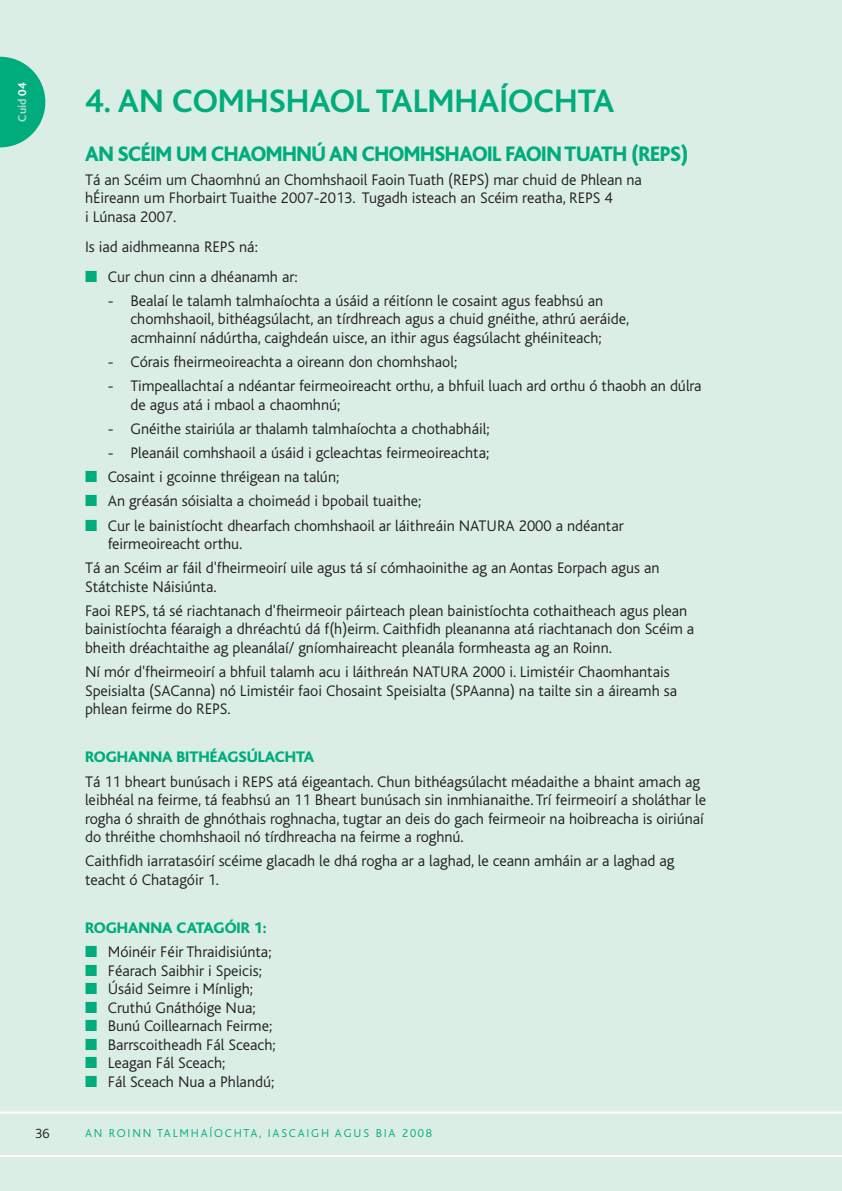
<style>
.page{position:relative;width:842px;height:1191px;background:#dbeee6}
.page>*{position:absolute;margin:0;border:0;box-sizing:border-box;transform-origin:0 0}
.t1{font:700 34px "Bliss";color:#00ac7c}
.t2{font:800 22px "Bliss";letter-spacing:-.02em;color:#00ac7c;scale:.95 1}
.t3{font:300 16px/18.4px "Bliss";color:#231f20}
.t4{font:800 16px "Bliss";color:#00ac7c}
.t5{font:300 14px "Bliss";color:#231f20}
.t6{font:300 12px "Bliss";letter-spacing:.15em;color:#00ac7c}
.t7{font:700 12px "Bliss";color:#afdccb}
.s1{color:#fff}
.s2{color:#00ac7c}
</style>
<div class="page">
<svg style="left:0;top:57px;width:45px;height:90px"></svg>
<svg style="left:0;top:1111px;width:842px;height:46px"></svg>
<p class="t7" style="left:18px;top:122px;width:41px;rotate:-90deg">Cuid <span class="s1">04</span></p>
<p class="t5" style="left:35px;top:1128px;width:16px">36</p>
<h1 class="t1" style="left:85px;top:90px;width:531px">4. AN COMHSHAOL TALMHAÍOCHTA</h1>
<h2 class="t2" style="left:85px;top:146px;width:637px">AN SCÉIM UM CHAOMHNÚ AN CHOMHSHAOIL FAOIN TUATH (REPS)</h2>
<p class="t3" style="left:85px;top:172px;width:558px">Tá an Scéim um Chaomhnú an Chomhshaoil Faoin Tuath (REPS) mar chuid de Phlean na hÉireann um Fhorbairt Tuaithe 2007-2013. Tugadh isteach an Scéim reatha, REPS 4<br>i Lúnasa 2007.</p>
<p class="t3" style="left:85px;top:239px;width:174px">Is iad aidhmeanna REPS ná:</p>
<p class="t3" style="left:85px;top:269px;width:214px"><span class="s2">■</span> Cur chun cinn a dhéanamh ar:</p>
<p class="t3" style="left:130px;top:293px;width:500px;text-indent:-23px">- Bealaí le talamh talmhaíochta a úsáid a réitíonn le cosaint agus feabhsú an chomhshaoil, bithéagsúlacht, an tírdhreach agus a chuid gnéithe, athrú aeráide, acmhainní nádúrtha, caighdeán uisce, an ithir agus éagsúlacht ghéiniteach;</p>
<p class="t3" style="left:108px;top:354px;width:351px">- Córais fheirmeoireachta a oireann don chomhshaol;</p>
<p class="t3" style="left:130px;top:378px;width:573px;text-indent:-23px">- Timpeallachtaí a ndéantar feirmeoireacht orthu, a bhfuil luach ard orthu ó thaobh an dúlra de agus atá i mbaol a chaomhnú;</p>
<p class="t3" style="left:108px;top:421px;width:383px">- Gnéithe stairiúla ar thalamh talmhaíochta a chothabháil;</p>
<p class="t3" style="left:108px;top:445px;width:383px">- Pleanáil comhshaoil a úsáid i gcleachtas feirmeoireachta;</p>
<p class="t3" style="left:85px;top:469px;width:256px"><span class="s2">■</span> Cosaint i gcoinne thréigean na talún;</p>
<p class="t3" style="left:85px;top:493px;width:338px"><span class="s2">■</span> An gréasán sóisialta a choimeád i bpobail tuaithe;</p>
<p class="t3" style="left:108px;top:517px;width:517px;text-indent:-23px"><span class="s2">■</span> Cur le bainistíocht dhearfach chomhshaoil ar láithreáin NATURA 2000 a ndéantar feirmeoireacht orthu.</p>
<p class="t3" style="left:85px;top:560px;width:576px">Tá an Scéim ar fáil d'fheirmeoirí uile agus tá sí cómhaoinithe ag an Aontas Eorpach agus an<br>Státchiste Náisiúnta.</p>
<p class="t3" style="left:85px;top:603px;width:611px">Faoi REPS, tá sé riachtanach d'fheirmeoir páirteach plean bainistíochta cothaitheach agus plean bainistíochta féaraigh a dhréachtú dá f(h)eirm. Caithfidh pleananna atá riachtanach don Scéim a bheith dréachtaithe ag pleanálaí/ gníomhaireacht pleanála formheasta ag an Roinn.</p>
<p class="t3" style="left:85px;top:664px;width:594px">Ní mór d'fheirmeoirí a bhfuil talamh acu i láithreán NATURA 2000 i. Limistéir Chaomhantais<br>Speisialta (SACanna) nó Limistéir faoi Chosaint Speisialta (SPAanna) na tailte sin a áireamh sa phlean feirme do REPS.</p>
<p class="t4" style="left:85px;top:752px;width:231px">ROGHANNA BITHÉAGSÚLACHTA</p>
<p class="t3" style="left:85px;top:773px;width:623px">Tá 11 bheart bunúsach i REPS atá éigeantach. Chun bithéagsúlacht méadaithe a bhaint amach ag leibhéal na feirme, tá feabhsú an 11 Bheart bunúsach sin inmhianaithe. Trí feirmeoirí a sholáthar le rogha ó shraith de ghnóthais roghnacha, tugtar an deis do gach feirmeoir na hoibreacha is oiriúnaí do thréithe chomhshaoil nó tírdhreacha na feirme a roghnú.</p>
<p class="t3" style="left:85px;top:853px;width:591px">Caithfidh iarratasóirí scéime glacadh le dhá rogha ar a laghad, le ceann amháin ar a laghad ag teacht ó Chatagóir 1.</p>
<p class="t4" style="left:85px;top:922px;width:183px">ROGHANNA CATAGÓIR 1:</p>
<p class="t3" style="left:85px;top:944px;width:188px"><span class="s2">■</span> Móinéir Féir Thraidisiúnta;</p>
<p class="t3" style="left:85px;top:963px;width:178px"><span class="s2">■</span> Féarach Saibhir i Speicis;</p>
<p class="t3" style="left:85px;top:981px;width:170px"><span class="s2">■</span> Úsáid Seimre i Mínligh;</p>
<p class="t3" style="left:85px;top:1000px;width:172px"><span class="s2">■</span> Cruthú Gnáthóige Nua;</p>
<p class="t3" style="left:85px;top:1018px;width:189px"><span class="s2">■</span> Bunú Coillearnach Feirme;</p>
<p class="t3" style="left:85px;top:1037px;width:192px"><span class="s2">■</span> Barrscoitheadh Fál Sceach;</p>
<p class="t3" style="left:85px;top:1055px;width:142px"><span class="s2">■</span> Leagan Fál Sceach;</p>
<p class="t3" style="left:85px;top:1074px;width:191px"><span class="s2">■</span> Fál Sceach Nua a Phlandú;</p>
<p class="t6" style="left:85px;top:1129px;width:349px">AN ROINN TALMHAÍOCHTA, IASCAIGH AGUS BIA 2008</p>
</div>
